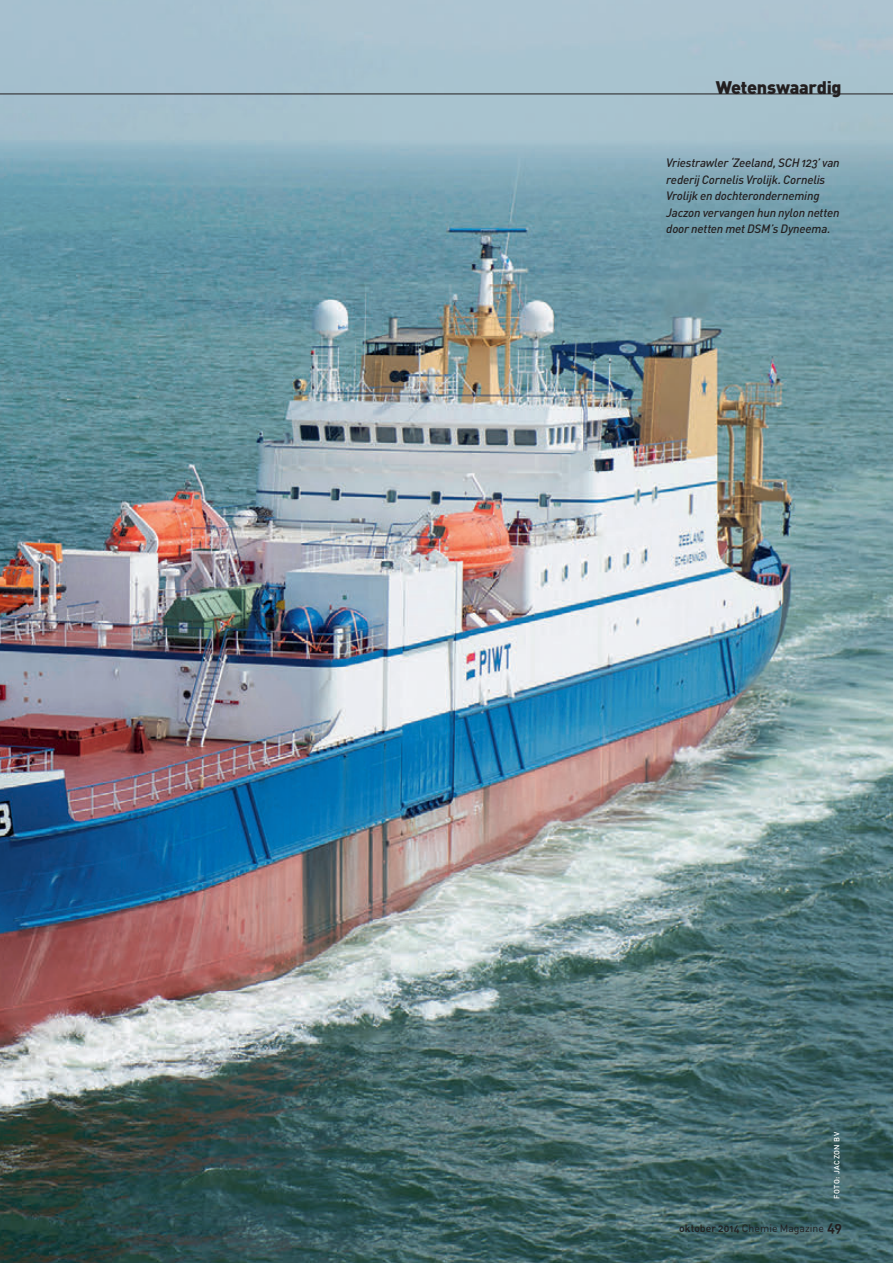
<style>
.page{position:relative;width:893px;height:1263px;background:#fff}
.page>*{position:absolute;margin:0;border:0;box-sizing:border-box;transform-origin:0 0}
.t1{font:900 18px "DINOT";letter-spacing:-.015em;color:#231f20}
.t2{font:italic 500 12px/16.5px "DINOT";letter-spacing:-.015em;color:#231f20}
.t3{font:10.5px "DINOT";color:#231f20}
.t4{font:500 7.5px "DINOT";letter-spacing:.07em;color:#fff}
.s1{font-weight:500}
.s2{font-weight:700;font-size:13.5px}
</style>
<div class="page">
<img style="left:0;top:0;width:893px;height:1263px">
<hr style="left:0;top:94px;width:893px;height:1px;background:#231f20">
<h1 class="t1" style="left:716px;top:75px;width:127px">Wetenswaardig</h1>
<p class="t2" style="left:666px;top:154px;width:175px">Vriestrawler ‘Zeeland, SCH 123’ van rederij Cornelis Vrolijk. Cornelis Vrolijk en dochteronderneming Jaczon vervangen hun nylon netten door netten met DSM’s Dyneema.</p>
<p class="t4" style="left:832px;top:1199px;width:68px;rotate:-90deg">Foto: Jaczon BV</p>
<p class="t3" style="left:679px;top:1221px;width:164px"><span class="s1">oktober 2014</span> Chemie Magazine <span class="s2">49</span></p>
</div>
